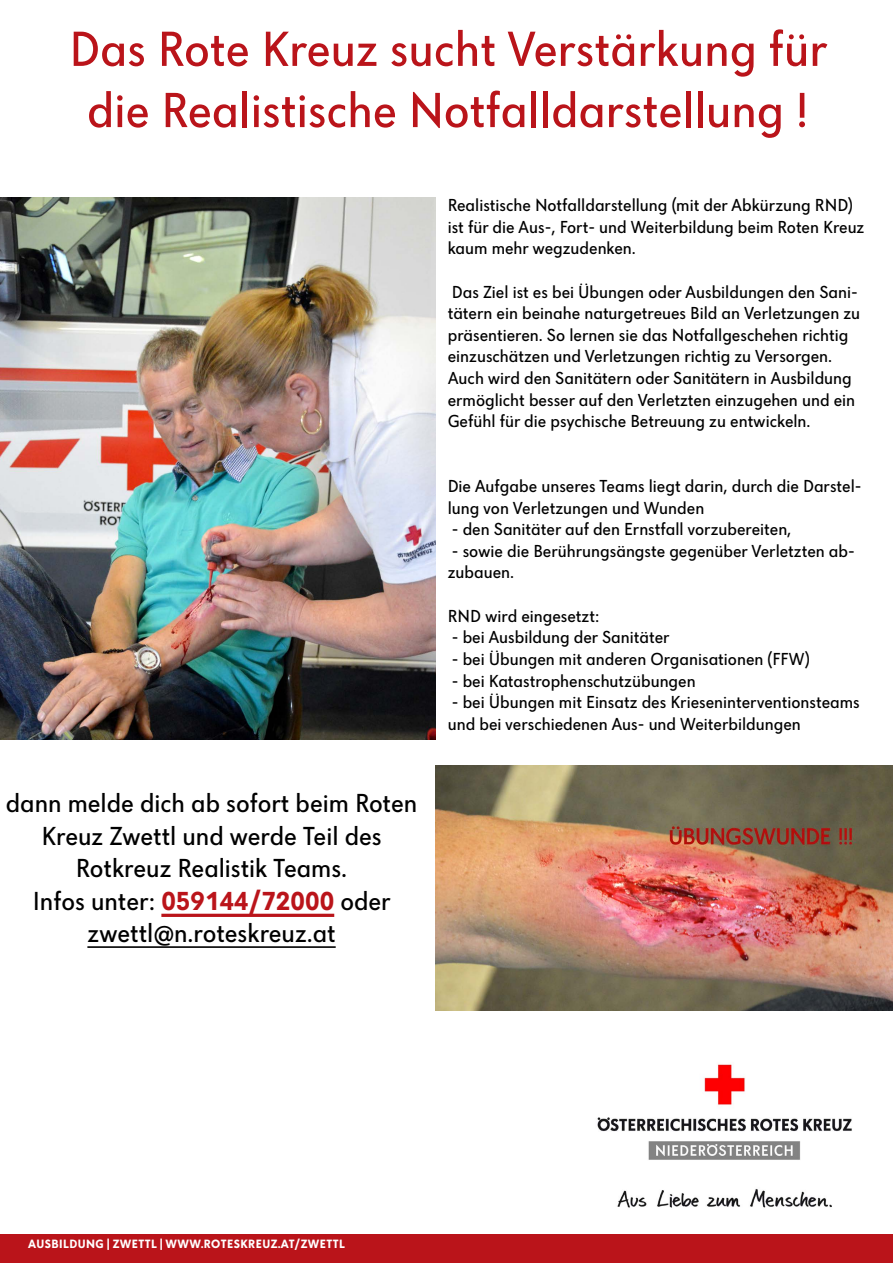
<style>
.page{position:relative;width:893px;height:1263px;background:#fff}
.page>*{position:absolute;margin:0;border:0;box-sizing:border-box;transform-origin:0 0}
.t1{font:51px/61.2px "Dunant";color:#ba141a;text-align:center}
.t2{font:27px/32.4px "Dunant";color:#000;text-align:center}
.t3{font:18px/21.6px "Dunant";color:#000}
.t4{font:700 12.45px "Dunant";letter-spacing:.035em;color:#fff}
.s1{font-weight:700;color:#ba141a}
</style>
<div class="page">
<div style="left:0;top:1235px;width:893px;height:28px;background:#ba141a"></div>
<img style="left:597px;top:1064px;width:255px;height:144px">
<img style="left:0;top:198px;width:436px;height:542px">
<hr style="left:161px;top:914px;width:173px;height:3px;background:#ba141a">
<hr style="left:87px;top:946px;width:249px;height:2px;background:#000">
<img style="left:436px;top:765px;width:457px;height:246px">
<h1 class="t1" style="left:69px;top:18px;width:760px">Das Rote Kreuz sucht Verstärkung für die Realistische Notfalldarstellung !</h1>
<p class="t3" style="left:448px;top:194px;width:418px">Realistische Notfalldarstellung (mit der Abkürzung RND) ist für die Aus-, Fort- und Weiterbildung beim Roten Kreuz kaum mehr wegzudenken.</p>
<p class="t3" style="left:448px;top:281px;width:414px">Das Ziel ist es bei Übungen oder Ausbildungen den Sani&shy;tätern ein beinahe naturgetreues Bild an Verletzungen zu präsentieren. So lernen sie das Notfallgeschehen richtig einzuschätzen und Verletzungen richtig zu Versorgen.<br>Auch wird den Sanitätern oder Sanitätern in Ausbildung ermöglicht besser auf den Verletzten einzugehen und ein Gefühl für die psychische Betreuung zu entwickeln.</p>
<h2 class="t2" style="left:6px;top:787px;width:413px">dann melde dich ab sofort beim Roten<br>Kreuz Zwettl und werde Teil des<br>Rotkreuz Realistik Teams.<br>Infos unter: <span class="s1">059144/72000</span> oder zwettl@n.roteskreuz.at</h2>
<p class="t3" style="left:448px;top:475px;width:415px">Die Aufgabe unseres Teams liegt darin, durch die Darstel&shy;lung von Verletzungen und Wunden</p>
<p class="t3" style="left:452px;top:518px;width:341px">- den Sanitäter auf den Ernstfall vorzubereiten,</p>
<p class="t3" style="left:448px;top:540px;width:409px">- sowie die Berührungsängste gegenüber Verletzten ab&shy;zubauen.</p>
<p class="t3" style="left:448px;top:605px;width:153px">RND wird eingesetzt:</p>
<p class="t3" style="left:452px;top:626px;width:219px">- bei Ausbildung der Sanitäter</p>
<p class="t3" style="left:452px;top:648px;width:360px">- bei Übungen mit anderen Organisationen (FFW)</p>
<p class="t3" style="left:452px;top:670px;width:245px">- bei Katastrophenschutzübungen</p>
<p class="t3" style="left:448px;top:691px;width:414px">- bei Übungen mit Einsatz des Krieseninterventionsteams und bei verschiedenen Aus- und Weiterbildungen</p>
<p class="t4" style="left:28px;top:1236px;width:317px">AUSBILDUNG | ZWETTL | WWW.ROTESKREUZ.AT/ZWETTL</p>
</div>
